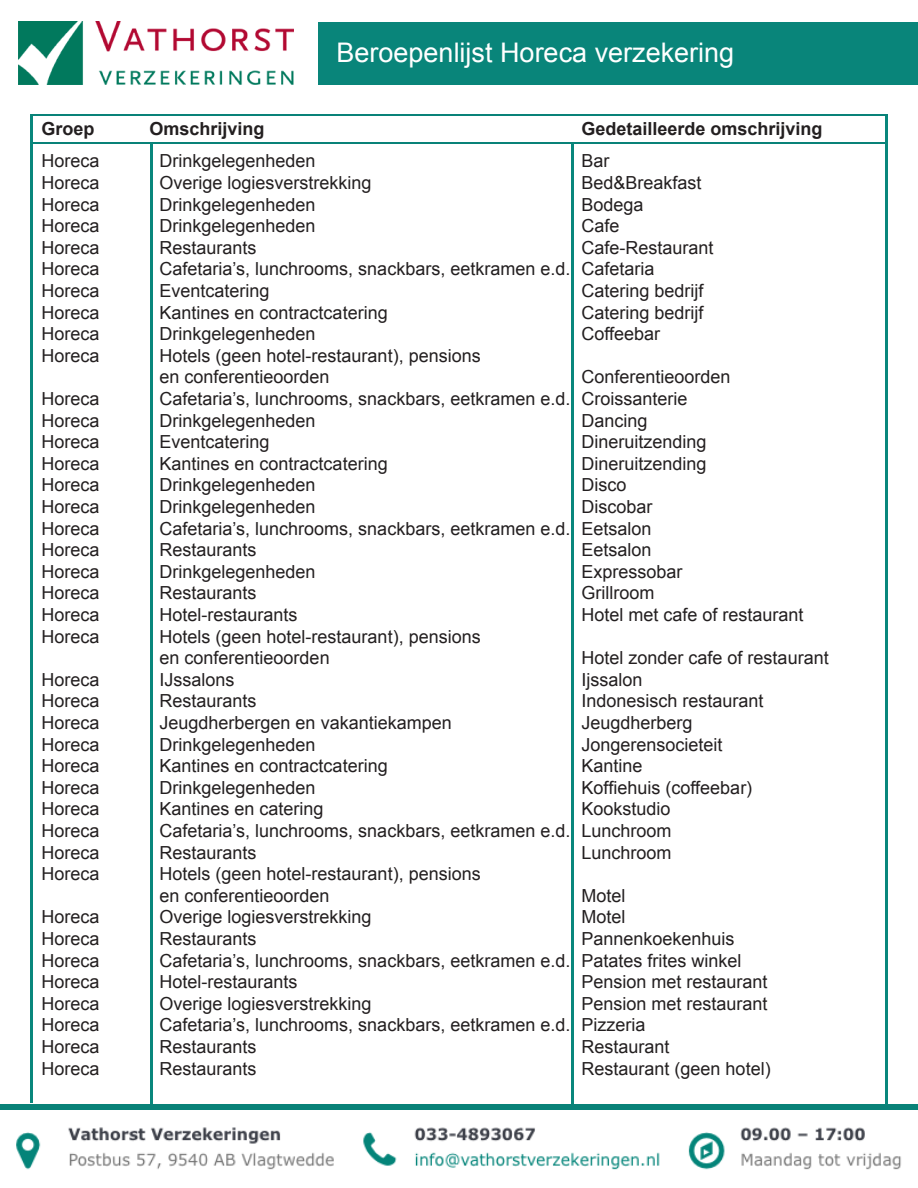
<style>
.page{position:relative;width:918px;height:1188px;background:#fff}
.page>*{position:absolute;margin:0;border:0;box-sizing:border-box;transform-origin:0 0}
.t1{font:27px "Arial";color:#fff}
.t2{font:18px "Arial";color:#231f20}
.t3{font:700 18px "Arial";color:#231f20}
</style>
<div class="page">
<div style="left:0;top:1104px;width:918px;height:5px;background:#098278"></div>
<div style="left:319px;top:22px;width:599px;height:63px;background:#09857a"></div>
<img style="left:16px;top:1127px;width:885px;height:43px">
<img style="left:19px;top:22px;width:275px;height:63px">
<hr style="left:32px;top:142px;width:856px;height:2px;background:#098278">
<hr style="left:150px;top:143px;width:2px;height:961px;background:#09877c">
<hr style="left:572px;top:143px;width:2px;height:961px;background:#09877c">
<hr style="left:30px;top:114px;width:3px;height:989px;background:#09877c">
<hr style="left:885px;top:114px;width:3px;height:991px;background:#09877c">
<hr style="left:32px;top:114px;width:856px;height:2px;background:#098278">
<p class="t1" style="left:337px;top:35px;width:399px">Beroepenlijst Horeca verzekering</p>
<p class="t3" style="left:42px;top:117px;width:55px">Groep</p>
<p class="t3" style="left:150px;top:117px;width:117px">Omschrijving</p>
<p class="t3" style="left:582px;top:117px;width:243px">Gedetailleerde omschrijving</p>
<p class="t2" style="left:42px;top:149px;width:60px">Horeca</p>
<p class="t2" style="left:160px;top:149px;width:158px">Drinkgelegenheden</p>
<p class="t2" style="left:582px;top:149px;width:30px">Bar</p>
<p class="t2" style="left:42px;top:171px;width:60px">Horeca</p>
<p class="t2" style="left:160px;top:171px;width:214px">Overige logiesverstrekking</p>
<p class="t2" style="left:582px;top:171px;width:122px">Bed&amp;Breakfast</p>
<p class="t2" style="left:42px;top:193px;width:60px">Horeca</p>
<p class="t2" style="left:160px;top:193px;width:158px">Drinkgelegenheden</p>
<p class="t2" style="left:582px;top:193px;width:64px">Bodega</p>
<p class="t2" style="left:42px;top:214px;width:60px">Horeca</p>
<p class="t2" style="left:160px;top:214px;width:158px">Drinkgelegenheden</p>
<p class="t2" style="left:582px;top:214px;width:40px">Cafe</p>
<p class="t2" style="left:42px;top:236px;width:60px">Horeca</p>
<p class="t2" style="left:160px;top:236px;width:99px">Restaurants</p>
<p class="t2" style="left:582px;top:236px;width:134px">Cafe-Restaurant</p>
<p class="t2" style="left:42px;top:257px;width:60px">Horeca</p>
<p class="t2" style="left:160px;top:257px;width:497px">Cafetaria’s, lunchrooms, snackbars, eetkramen e.d. Cafetaria</p>
<p class="t2" style="left:42px;top:279px;width:60px">Horeca</p>
<p class="t2" style="left:160px;top:279px;width:112px">Eventcatering</p>
<p class="t2" style="left:582px;top:279px;width:124px">Catering bedrijf</p>
<p class="t2" style="left:42px;top:301px;width:60px">Horeca</p>
<p class="t2" style="left:160px;top:301px;width:230px">Kantines en contractcatering</p>
<p class="t2" style="left:582px;top:301px;width:124px">Catering bedrijf</p>
<p class="t2" style="left:42px;top:322px;width:60px">Horeca</p>
<p class="t2" style="left:160px;top:322px;width:158px">Drinkgelegenheden</p>
<p class="t2" style="left:582px;top:322px;width:80px">Coffeebar</p>
<p class="t2" style="left:42px;top:344px;width:60px">Horeca</p>
<p class="t2" style="left:160px;top:344px;width:323px">Hotels (geen hotel-restaurant), pensions</p>
<p class="t2" style="left:160px;top:365px;width:172px">en conferentieoorden</p>
<p class="t2" style="left:582px;top:365px;width:151px">Conferentieoorden</p>
<p class="t2" style="left:42px;top:387px;width:60px">Horeca</p>
<p class="t2" style="left:160px;top:387px;width:530px">Cafetaria’s, lunchrooms, snackbars, eetkramen e.d. Croissanterie</p>
<p class="t2" style="left:42px;top:409px;width:60px">Horeca</p>
<p class="t2" style="left:160px;top:409px;width:158px">Drinkgelegenheden</p>
<p class="t2" style="left:582px;top:409px;width:68px">Dancing</p>
<p class="t2" style="left:42px;top:430px;width:60px">Horeca</p>
<p class="t2" style="left:160px;top:430px;width:112px">Eventcatering</p>
<p class="t2" style="left:582px;top:430px;width:127px">Dineruitzending</p>
<p class="t2" style="left:42px;top:452px;width:60px">Horeca</p>
<p class="t2" style="left:160px;top:452px;width:230px">Kantines en contractcatering</p>
<p class="t2" style="left:582px;top:452px;width:127px">Dineruitzending</p>
<p class="t2" style="left:42px;top:473px;width:60px">Horeca</p>
<p class="t2" style="left:160px;top:473px;width:158px">Drinkgelegenheden</p>
<p class="t2" style="left:582px;top:473px;width:46px">Disco</p>
<p class="t2" style="left:42px;top:495px;width:60px">Horeca</p>
<p class="t2" style="left:160px;top:495px;width:158px">Drinkgelegenheden</p>
<p class="t2" style="left:582px;top:495px;width:73px">Discobar</p>
<p class="t2" style="left:42px;top:517px;width:60px">Horeca</p>
<p class="t2" style="left:160px;top:517px;width:494px">Cafetaria’s, lunchrooms, snackbars, eetkramen e.d. Eetsalon</p>
<p class="t2" style="left:42px;top:538px;width:60px">Horeca</p>
<p class="t2" style="left:160px;top:538px;width:99px">Restaurants</p>
<p class="t2" style="left:582px;top:538px;width:72px">Eetsalon</p>
<p class="t2" style="left:42px;top:560px;width:60px">Horeca</p>
<p class="t2" style="left:160px;top:560px;width:158px">Drinkgelegenheden</p>
<p class="t2" style="left:582px;top:560px;width:103px">Expressobar</p>
<p class="t2" style="left:42px;top:581px;width:60px">Horeca</p>
<p class="t2" style="left:160px;top:581px;width:99px">Restaurants</p>
<p class="t2" style="left:582px;top:581px;width:74px">Grillroom</p>
<p class="t2" style="left:42px;top:603px;width:60px">Horeca</p>
<p class="t2" style="left:160px;top:603px;width:140px">Hotel-restaurants</p>
<p class="t2" style="left:582px;top:603px;width:224px">Hotel met cafe of restaurant</p>
<p class="t2" style="left:42px;top:625px;width:60px">Horeca</p>
<p class="t2" style="left:160px;top:625px;width:323px">Hotels (geen hotel-restaurant), pensions</p>
<p class="t2" style="left:160px;top:646px;width:172px">en conferentieoorden</p>
<p class="t2" style="left:582px;top:646px;width:249px">Hotel zonder cafe of restaurant</p>
<p class="t2" style="left:42px;top:668px;width:60px">Horeca</p>
<p class="t2" style="left:160px;top:668px;width:77px">IJssalons</p>
<p class="t2" style="left:582px;top:668px;width:63px">Ijssalon</p>
<p class="t2" style="left:42px;top:689px;width:60px">Horeca</p>
<p class="t2" style="left:160px;top:689px;width:99px">Restaurants</p>
<p class="t2" style="left:582px;top:689px;width:184px">Indonesisch restaurant</p>
<p class="t2" style="left:42px;top:711px;width:60px">Horeca</p>
<p class="t2" style="left:160px;top:711px;width:294px">Jeugdherbergen en vakantiekampen</p>
<p class="t2" style="left:582px;top:711px;width:113px">Jeugdherberg</p>
<p class="t2" style="left:42px;top:733px;width:60px">Horeca</p>
<p class="t2" style="left:160px;top:733px;width:158px">Drinkgelegenheden</p>
<p class="t2" style="left:582px;top:733px;width:143px">Jongerensocieteit</p>
<p class="t2" style="left:42px;top:754px;width:60px">Horeca</p>
<p class="t2" style="left:160px;top:754px;width:230px">Kantines en contractcatering</p>
<p class="t2" style="left:582px;top:754px;width:63px">Kantine</p>
<p class="t2" style="left:42px;top:776px;width:60px">Horeca</p>
<p class="t2" style="left:160px;top:776px;width:158px">Drinkgelegenheden</p>
<p class="t2" style="left:582px;top:776px;width:172px">Koffiehuis (coffeebar)</p>
<p class="t2" style="left:42px;top:797px;width:60px">Horeca</p>
<p class="t2" style="left:160px;top:797px;width:166px">Kantines en catering</p>
<p class="t2" style="left:582px;top:797px;width:91px">Kookstudio</p>
<p class="t2" style="left:42px;top:819px;width:60px">Horeca</p>
<p class="t2" style="left:160px;top:819px;width:514px">Cafetaria’s, lunchrooms, snackbars, eetkramen e.d. Lunchroom</p>
<p class="t2" style="left:42px;top:841px;width:60px">Horeca</p>
<p class="t2" style="left:160px;top:841px;width:99px">Restaurants</p>
<p class="t2" style="left:582px;top:841px;width:92px">Lunchroom</p>
<p class="t2" style="left:42px;top:862px;width:60px">Horeca</p>
<p class="t2" style="left:160px;top:862px;width:323px">Hotels (geen hotel-restaurant), pensions</p>
<p class="t2" style="left:160px;top:884px;width:172px">en conferentieoorden</p>
<p class="t2" style="left:582px;top:884px;width:46px">Motel</p>
<p class="t2" style="left:42px;top:905px;width:60px">Horeca</p>
<p class="t2" style="left:160px;top:905px;width:214px">Overige logiesverstrekking</p>
<p class="t2" style="left:582px;top:905px;width:46px">Motel</p>
<p class="t2" style="left:42px;top:927px;width:60px">Horeca</p>
<p class="t2" style="left:160px;top:927px;width:99px">Restaurants</p>
<p class="t2" style="left:582px;top:927px;width:155px">Pannenkoekenhuis</p>
<p class="t2" style="left:42px;top:949px;width:60px">Horeca</p>
<p class="t2" style="left:160px;top:949px;width:584px">Cafetaria’s, lunchrooms, snackbars, eetkramen e.d. Patates frites winkel</p>
<p class="t2" style="left:42px;top:970px;width:60px">Horeca</p>
<p class="t2" style="left:160px;top:970px;width:140px">Hotel-restaurants</p>
<p class="t2" style="left:582px;top:970px;width:188px">Pension met restaurant</p>
<p class="t2" style="left:42px;top:992px;width:60px">Horeca</p>
<p class="t2" style="left:160px;top:992px;width:214px">Overige logiesverstrekking</p>
<p class="t2" style="left:582px;top:992px;width:188px">Pension met restaurant</p>
<p class="t2" style="left:42px;top:1013px;width:60px">Horeca</p>
<p class="t2" style="left:160px;top:1013px;width:488px">Cafetaria’s, lunchrooms, snackbars, eetkramen e.d. Pizzeria</p>
<p class="t2" style="left:42px;top:1035px;width:60px">Horeca</p>
<p class="t2" style="left:160px;top:1035px;width:99px">Restaurants</p>
<p class="t2" style="left:582px;top:1035px;width:90px">Restaurant</p>
<p class="t2" style="left:42px;top:1057px;width:60px">Horeca</p>
<p class="t2" style="left:160px;top:1057px;width:99px">Restaurants</p>
<p class="t2" style="left:582px;top:1057px;width:191px">Restaurant (geen hotel)</p>
</div>
